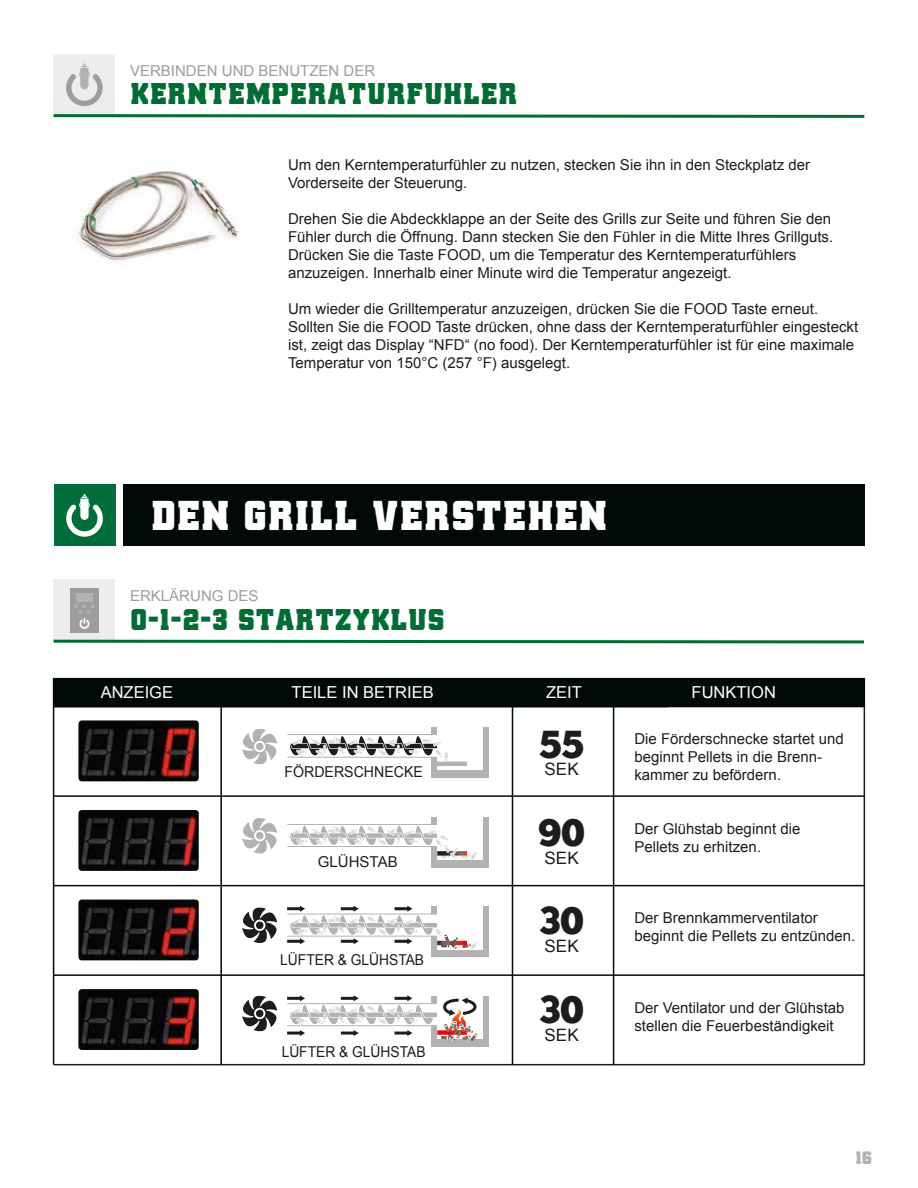
<style>
.page{position:relative;width:918px;height:1188px;background:#fff}
.page>*{position:absolute;margin:0;border:0;box-sizing:border-box;transform-origin:0 0}
.t1{font:41.55px "GMGPRIME Regular";color:#fff}
.t2{font:38.7px "Chunk Five Ex";color:#1d1d1b}
.t3{font:30px "GMGPRIME Regular";color:#006d32}
.t4{font:18px "GMGPRIME Regular";color:#b3b2b2}
.t5{font:17.1px "Arial";color:#1d1d1b}
.t6{font:16.5px "Arial";color:#fff}
.t7{font:15px/18px "Arial";color:#1d1d1b}
.t8{font:15px "Arial";color:#9d9d9c}
.t9{font:15px "Arial";color:#1d1d1b;scale:.92 1}
.t10{font:15px "Arial";color:#1d1d1b;scale:.94 1}
</style>
<div class="page">
<img style="left:53px;top:94px;width:185px;height:169px">
<div style="left:54px;top:485px;width:61px;height:61px;background:#016d3b"></div>
<svg style="left:66px;top:494px;width:37px;height:43px"></svg>
<div style="left:123px;top:485px;width:741px;height:61px;background:#020a09"></div>
<div style="left:54px;top:580px;width:61px;height:61px;background:#ededed"></div>
<svg style="left:53px;top:638px;width:811px;height:6px"></svg>
<div style="left:54px;top:54px;width:61px;height:62px;background:#ededed"></div>
<svg style="left:66px;top:64px;width:37px;height:42px"></svg>
<svg style="left:53px;top:113px;width:812px;height:6px"></svg>
<div style="left:70px;top:588px;width:29px;height:44px;background:#9d9d9c"></div>
<div style="left:76px;top:593px;width:5px;height:8px;background:#b3b2b2"></div>
<div style="left:82px;top:593px;width:5px;height:8px;background:#b3b2b2"></div>
<div style="left:88px;top:593px;width:5px;height:8px;background:#b3b2b2"></div>
<svg style="left:74px;top:604px;width:21px;height:25px"></svg>
<div style="left:431px;top:727px;width:57px;height:50px;background:#b3b2b2"></div>
<div style="left:287px;top:734px;width:153px;height:24px;background:#fff;border:1px solid #b3b2b2"></div>
<div style="left:437px;top:726px;width:46px;height:44px;background:#fff"></div>
<svg style="left:242px;top:729px;width:35px;height:35px"></svg>
<div style="left:256px;top:743px;width:7px;height:7px;background:#b3b2b2;border-radius:50%"></div>
<svg style="left:290px;top:736px;width:177px;height:30px"></svg>
<svg style="left:242px;top:818px;width:35px;height:35px"></svg>
<div style="left:256px;top:832px;width:7px;height:7px;background:#b3b2b2;border-radius:50%"></div>
<div style="left:431px;top:817px;width:57px;height:50px;background:#b3b2b2"></div>
<div style="left:287px;top:824px;width:153px;height:23px;background:#fff;border:1px solid #b3b2b2"></div>
<div style="left:437px;top:816px;width:46px;height:44px;background:#fff"></div>
<svg style="left:290px;top:826px;width:187px;height:34px"></svg>
<svg style="left:242px;top:908px;width:35px;height:35px"></svg>
<div style="left:256px;top:922px;width:7px;height:7px;background:#1d1d1b;border-radius:50%"></div>
<div style="left:431px;top:907px;width:57px;height:50px;background:#b3b2b2"></div>
<div style="left:437px;top:906px;width:46px;height:44px;background:#fff"></div>
<hr style="left:287px;top:907px;width:14px;height:3px;background:#1d1d1b">
<hr style="left:287px;top:940px;width:14px;height:3px;background:#1d1d1b">
<svg style="left:290px;top:906px;width:187px;height:43px"></svg>
<svg style="left:242px;top:996px;width:35px;height:35px"></svg>
<div style="left:256px;top:1010px;width:7px;height:7px;background:#1d1d1b;border-radius:50%"></div>
<div style="left:431px;top:996px;width:57px;height:50px;background:#b3b2b2"></div>
<div style="left:437px;top:995px;width:46px;height:44px;background:#fff"></div>
<hr style="left:287px;top:997px;width:14px;height:3px;background:#1d1d1b">
<hr style="left:287px;top:1032px;width:14px;height:3px;background:#1d1d1b">
<svg style="left:290px;top:995px;width:188px;height:46px"></svg>
<hr style="left:54px;top:795px;width:810px;height:2px;background:#020a09">
<hr style="left:54px;top:885px;width:810px;height:1px;background:#020a09">
<hr style="left:54px;top:974px;width:810px;height:2px;background:#020a09">
<hr style="left:54px;top:1064px;width:810px;height:1px;background:#1d1d1b">
<hr style="left:220px;top:707px;width:2px;height:358px;background:#020a09">
<hr style="left:53px;top:707px;width:1px;height:358px;background:#020a09">
<hr style="left:512px;top:707px;width:1px;height:358px;background:#020a09">
<hr style="left:613px;top:707px;width:1px;height:358px;background:#020a09">
<hr style="left:863px;top:707px;width:2px;height:358px;background:#1d1d1b">
<div style="left:53px;top:678px;width:812px;height:29px;background:#020a09"></div>
<img style="left:78px;top:720px;width:121px;height:61px">
<img style="left:78px;top:810px;width:121px;height:61px">
<img style="left:78px;top:900px;width:121px;height:60px">
<img style="left:78px;top:989px;width:121px;height:61px">
<p class="t8" style="left:130px;top:61px;width:247px">VERBINDEN UND BENUTZEN DER</p>
<h3 class="t3" style="left:130px;top:76px;width:389px">KERNTEMPERATURFUHLER</h3>
<p class="t7" style="left:288px;top:156px;width:523px">Um den Kerntemperaturfühler zu nutzen, stecken Sie ihn in den Steckplatz der<br>Vorderseite der Steuerung.</p>
<p class="t7" style="left:288px;top:210px;width:546px">Drehen Sie die Abdeckklappe an der Seite des Grills zur Seite und führen Sie den Fühler durch die Öffnung. Dann stecken Sie den Fühler in die Mitte Ihres Grillguts.<br>Drücken Sie die Taste FOOD, um die Temperatur des Kerntemperaturfühlers anzuzeigen. Innerhalb einer Minute wird die Temperatur angezeigt.</p>
<p class="t7" style="left:288px;top:300px;width:571px">Um wieder die Grilltemperatur anzuzeigen, drücken Sie die FOOD Taste erneut.<br>Sollten Sie die FOOD Taste drücken, ohne dass der Kerntemperaturfühler eingesteckt ist, zeigt das Display “NFD“ (no food). Der Kerntemperaturfühler ist für eine maximale Temperatur von 150°C (257 °F) ausgelegt.</p>
<h1 class="t1" style="left:151px;top:492px;width:458px">DEN GRILL VERSTEHEN</h1>
<p class="t8" style="left:130px;top:586px;width:130px">ERKLÄRUNG DES</p>
<h3 class="t3" style="left:130px;top:602px;width:316px">0-1-2-3 STARTZYKLUS</h3>
<p class="t6" style="left:101px;top:682px;width:74px">ANZEIGE</p>
<p class="t6" style="left:291px;top:682px;width:144px">TEILE IN BETRIEB</p>
<p class="t6" style="left:546px;top:682px;width:37px">ZEIT</p>
<p class="t6" style="left:691px;top:682px;width:86px">FUNKTION</p>
<p class="t10" style="left:284px;top:762px;width:149px">FÖRDERSCHNECKE</p>
<p class="t7" style="left:318px;top:853px;width:81px">GLÜHSTAB</p>
<p class="t9" style="left:280px;top:950px;width:158px">LÜFTER &amp; GLÜHSTAB</p>
<p class="t9" style="left:282px;top:1042px;width:158px">LÜFTER &amp; GLÜHSTAB</p>
<h2 class="t2" style="left:539px;top:715px;width:46px">55</h2>
<p class="t5" style="left:544px;top:758px;width:36px">SEK</p>
<h2 class="t2" style="left:538px;top:803px;width:47px">90</h2>
<p class="t5" style="left:544px;top:847px;width:36px">SEK</p>
<h2 class="t2" style="left:539px;top:892px;width:46px">30</h2>
<p class="t5" style="left:544px;top:935px;width:36px">SEK</p>
<h2 class="t2" style="left:539px;top:980px;width:46px">30</h2>
<p class="t5" style="left:544px;top:1024px;width:36px">SEK</p>
<p class="t7" style="left:634px;top:730px;width:211px">Die Förderschnecke startet und beginnt Pellets in die Brenn&shy;kammer zu befördern.</p>
<p class="t7" style="left:634px;top:820px;width:167px">Der Glühstab beginnt die<br>Pellets zu erhitzen.</p>
<p class="t7" style="left:634px;top:909px;width:222px">Der Brennkammerventilator beginnt die Pellets zu entzünden.</p>
<p class="t7" style="left:634px;top:999px;width:212px">Der Ventilator und der Glühstab stellen die Feuerbeständigkeit</p>
<p class="t4" style="left:855px;top:1147px;width:18px">16</p>
</div>
